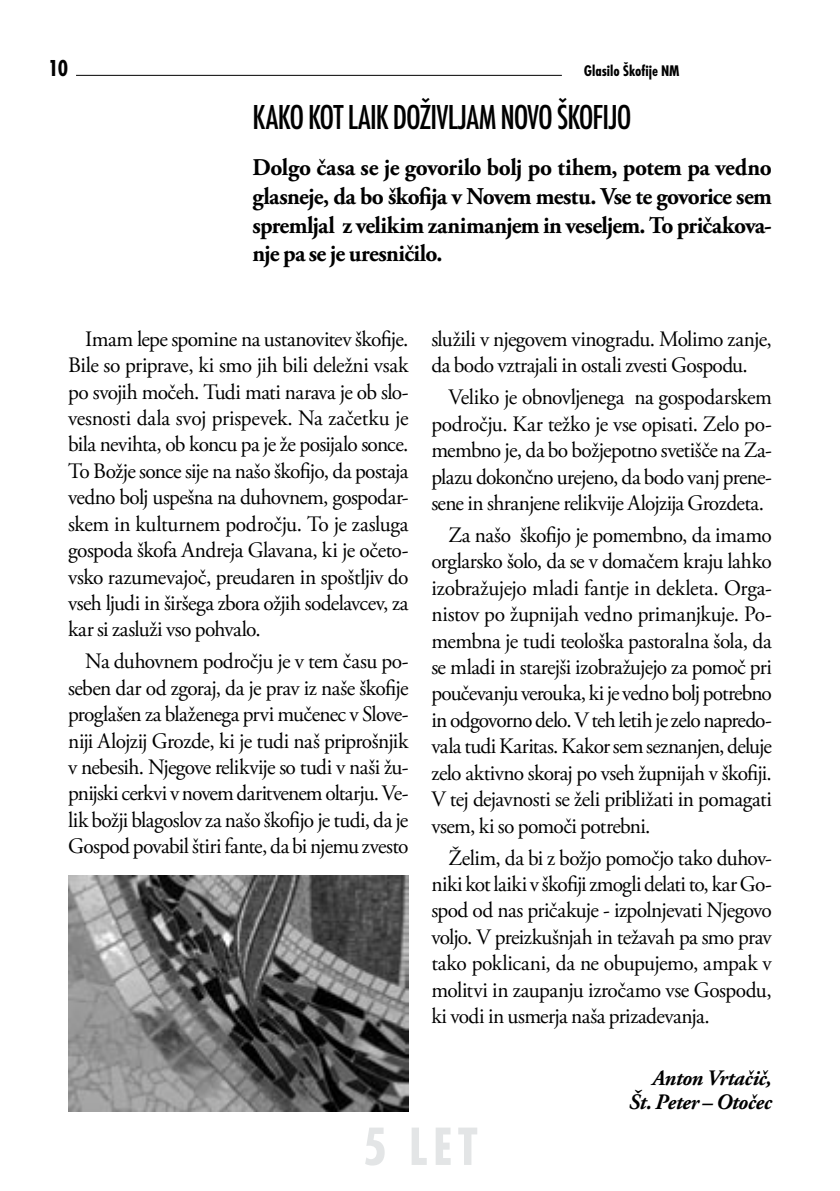
<style>
.page{position:relative;width:840px;height:1191px;background:#fff}
.page>*{position:absolute;margin:0;border:0;box-sizing:border-box;transform-origin:0 0}
.t1{font:700 condensed 56px "Futura TEE";color:#e3e5e6}
.t2{font:500 condensed 36px "Futura TEE";letter-spacing:-.025em;color:#000}
.t3{font:700 24px/28.8px "Adobe Garamond Pro";letter-spacing:-.03em;color:#000;text-align:justify}
.t4{font:700 condensed 24px "Futura TEE";color:#000}
.t5{font:22px/26.4px "Adobe Garamond Pro";letter-spacing:-.03em;color:#000;text-align:justify}
.t6{font:italic 700 22px/24px "Adobe Garamond Pro";letter-spacing:-.02em;color:#000;text-align:right}
.t7{font:700 condensed 16px "Futura TEE";color:#000}
</style>
<div class="page">
<hr style="left:76px;top:75px;width:485px;height:1px;background:#000">
<img style="left:68px;top:875px;width:340px;height:236px">
<p class="t4" style="left:48px;top:54px;width:21px">10</p>
<p class="t7" style="left:583px;top:61px;width:97px">Glasilo Škofije NM</p>
<h2 class="t2" style="left:252px;top:97px;width:380px">KAKO KOT LAIK DOŽIVLJAM NOVO ŠKOFIJO</h2>
<p class="t3" style="left:252px;top:153px;width:520px">Dolgo časa se je govorilo bolj po tihem, potem pa vedno glasneje, da bo škofija v Novem mestu. Vse te govorice sem spremljal z velikim zanimanjem in veseljem. To pričakova&shy;nje pa se je uresničilo.</p>
<p class="t5" style="left:68px;top:326px;width:342px;text-indent:17px">Imam lepe spomine na ustanovitev škofije.<br>Bile so priprave, ki smo jih bili deležni vsak po svojih močeh. Tudi mati narava je ob slo&shy;vesnosti dala svoj prispevek. Na začetku je bila nevihta, ob koncu pa je že posijalo sonce.<br>To Božje sonce sije na našo škofijo, da postaja vedno bolj uspešna na duhovnem, gospodar&shy;skem in kulturnem področju. To je zasluga gospoda škofa Andreja Glavana, ki je očeto&shy;vsko razumevajoč, preudaren in spoštljiv do vseh ljudi in širšega zbora ožjih sodelavcev, za kar si zasluži vso pohvalo.</p>
<p class="t5" style="left:68px;top:649px;width:342px;text-indent:17px">Na duhovnem področju je v tem času po&shy;seben dar od zgoraj, da je prav iz naše škofije proglašen za blaženega prvi mučenec v Slove&shy;niji Alojzij Grozde, ki je tudi naš priprošnjik v nebesih. Njegove relikvije so tudi v naši žu&shy;pnijski cerkvi v novem daritvenem oltarju. Ve&shy;lik božji blagoslov za našo škofijo je tudi, da je Gospod povabil štiri fante, da bi njemu zvesto</p>
<p class="t5" style="left:431px;top:326px;width:342px">služili v njegovem vinogradu. Molimo zanje, da bodo vztrajali in ostali zvesti Gospodu.</p>
<p class="t5" style="left:431px;top:385px;width:342px;text-indent:17px">Veliko je obnovljenega na gospodarskem področju. Kar težko je vse opisati. Zelo po&shy;membno je, da bo božjepotno svetišče na Za&shy;plazu dokončno urejeno, da bodo vanj prene&shy;sene in shranjene relikvije Alojzija Grozdeta.</p>
<p class="t5" style="left:431px;top:522px;width:342px;text-indent:17px">Za našo škofijo je pomembno, da imamo orglarsko šolo, da se v domačem kraju lahko izobražujejo mladi fantje in dekleta. Orga&shy;nistov po župnijah vedno primanjkuje. Po&shy;membna je tudi teološka pastoralna šola, da se mladi in starejši izobražujejo za pomoč pri poučevanju verouka, ki je vedno bolj potrebno in odgovorno delo. V teh letih je zelo napredo&shy;vala tudi Karitas. Kakor sem seznanjen, deluje zelo aktivno skoraj po vseh župnijah v škofiji.<br>V tej dejavnosti se želi približati in pomagati vsem, ki so pomoči potrebni.</p>
<p class="t5" style="left:431px;top:845px;width:342px;text-indent:17px">Želim, da bi z božjo pomočjo tako duhov&shy;niki kot laiki v škofiji zmogli delati to, kar Go&shy;spod od nas pričakuje - izpolnjevati Njegovo voljo. V preizkušnjah in težavah pa smo prav tako poklicani, da ne obupujemo, ampak v molitvi in zaupanju izročamo vse Gospodu, ki vodi in usmerja naša prizadevanja.</p>
<p class="t6" style="left:628px;top:1066px;width:144px">Anton Vrtačič,<br>Št. Peter – Otočec</p>
<h1 class="t1" style="left:362px;top:1114px;width:116px">5 LET</h1>
</div>
